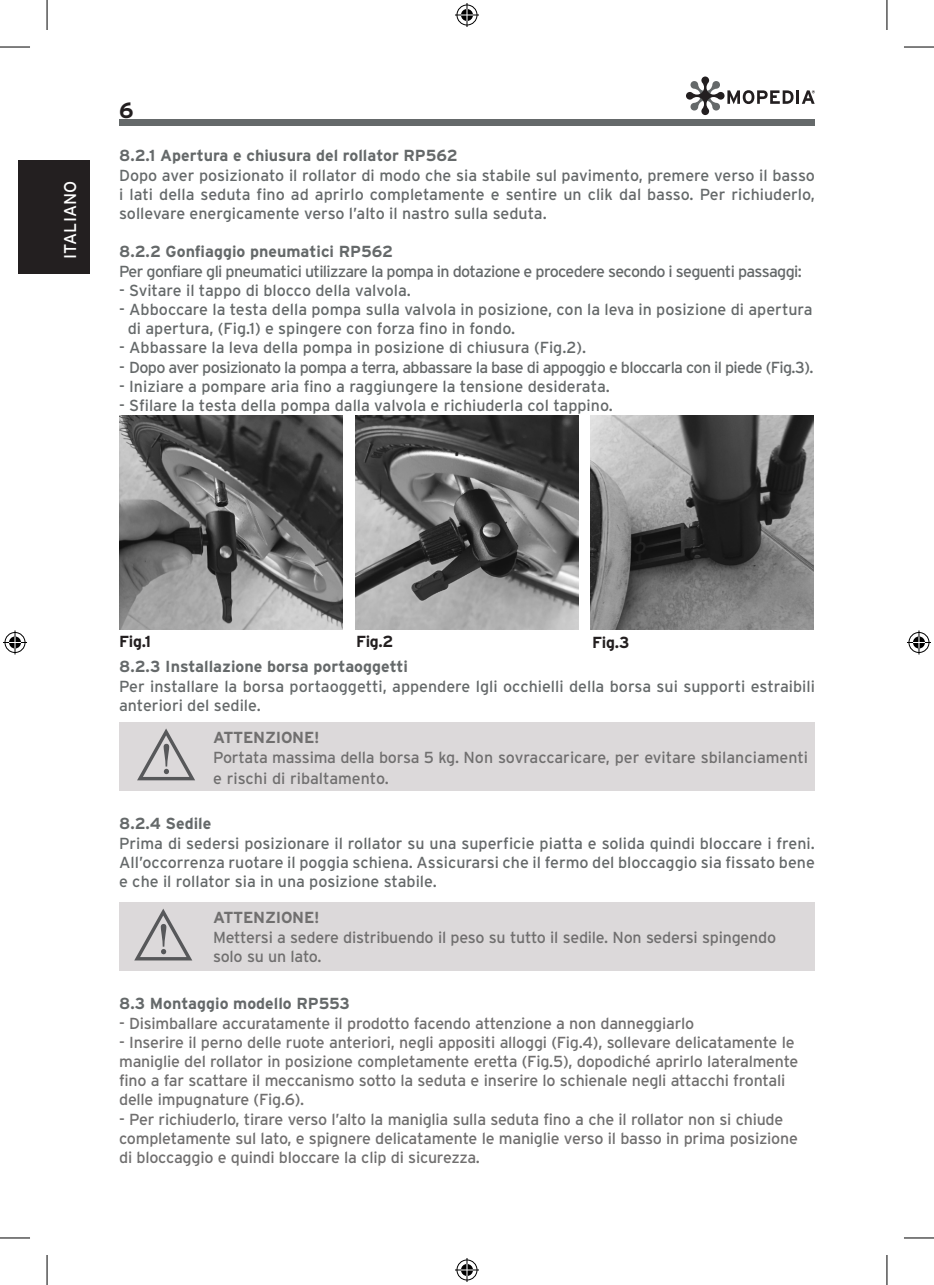
<style>
.page{position:relative;width:934px;height:1285px;background:#fff}
.page>*{position:absolute;margin:0;border:0;box-sizing:border-box;transform-origin:0 0}
.t1{font:700 22px "Interstate";color:#231f20}
.t2{font:17px "Interstate";letter-spacing:.005em;color:#fff}
.t3{font:16px/19.2px "Interstate";color:#65696a;text-align:justify}
.t4{font:16px/19.2px "Interstate";letter-spacing:-.015em;color:#706f6f}
.t5{font:16px "Interstate";letter-spacing:-.04em;color:#65696a}
.t6{font:700 16px "Interstate";color:#65696a}
.t7{font:700 16px "Interstate";letter-spacing:-.015em;color:#706f6f}
.t8{font:700 16px "Interstate";letter-spacing:-.02em;color:#231f20}
</style>
<div class="page">
<div style="left:119px;top:119px;width:695px;height:7px;background:#65696a"></div>
<svg style="left:686px;top:76px;width:128px;height:39px"></svg>
<div style="left:19px;top:160px;width:71px;height:114px;background:#231f20"></div>
<img style="left:119px;top:416px;width:223px;height:213px">
<img style="left:356px;top:416px;width:222px;height:213px">
<img style="left:590px;top:416px;width:223px;height:213px">
<div style="left:119px;top:722px;width:695px;height:69px;background:#dcd9da"></div>
<svg style="left:137px;top:728px;width:58px;height:52px"></svg>
<div style="left:119px;top:902px;width:695px;height:69px;background:#dcd9da"></div>
<svg style="left:134px;top:909px;width:58px;height:51px"></svg>
<hr style="left:0;top:47px;width:30px;height:1px;background:#000">
<hr style="left:903px;top:47px;width:30px;height:1px;background:#000">
<hr style="left:0;top:1237px;width:30px;height:1px;background:#000">
<hr style="left:903px;top:1237px;width:30px;height:1px;background:#000">
<hr style="left:47px;top:0;width:1px;height:30px;background:#000">
<hr style="left:47px;top:1255px;width:1px;height:30px;background:#000">
<hr style="left:886px;top:0;width:1px;height:30px;background:#000">
<hr style="left:886px;top:1255px;width:1px;height:30px;background:#000">
<svg style="left:455px;top:3px;width:24px;height:24px"></svg>
<svg style="left:455px;top:1258px;width:24px;height:24px"></svg>
<svg style="left:3px;top:630px;width:24px;height:24px"></svg>
<svg style="left:907px;top:630px;width:23px;height:24px"></svg>
<p class="t2" style="left:61px;top:259px;width:80px;rotate:-90deg">ITALIANO</p>
<h1 class="t1" style="left:119px;top:98px;width:16px">6</h1>
<p class="t6" style="left:119px;top:147px;width:340px">8.2.1 Apertura e chiusura del rollator RP562</p>
<p class="t3" style="left:119px;top:165px;width:697px">Dopo aver posizionato il rollator di modo che sia stabile sul pavimento, premere verso il basso i lati della seduta fino ad aprirlo completamente e sentire un clik dal basso. Per richiuderlo, sollevare energicamente verso l’alto il nastro sulla seduta.</p>
<p class="t6" style="left:119px;top:243px;width:275px">8.2.2 Gonfiaggio pneumatici RP562</p>
<p class="t5" style="left:119px;top:262px;width:684px">Per gonfiare gli pneumatici utilizzare la pompa in dotazione e procedere secondo i seguenti passaggi:</p>
<p class="t3" style="left:119px;top:280px;width:293px">- Svitare il tappo di blocco della valvola.</p>
<p class="t3" style="left:128px;top:300px;width:686px;text-indent:-9px">- Abboccare la testa della pompa sulla valvola in posizione, con la leva in posizione di apertura di apertura, (Fig.1) e spingere con forza fino in fondo.</p>
<p class="t3" style="left:119px;top:338px;width:468px">- Abbassare la leva della pompa in posizione di chiusura (Fig.2).</p>
<p class="t5" style="left:119px;top:358px;width:695px">- Dopo aver posizionato la pompa a terra, abbassare la base di appoggio e bloccarla con il piede (Fig.3).</p>
<p class="t3" style="left:119px;top:376px;width:492px">- Iniziare a pompare aria fino a raggiungere la tensione desiderata.</p>
<p class="t3" style="left:119px;top:396px;width:495px">- Sfilare la testa della pompa dalla valvola e richiuderla col tappino.</p>
<p class="t8" style="left:119px;top:632px;width:33px">Fig.1</p>
<p class="t8" style="left:356px;top:632px;width:39px">Fig.2</p>
<p class="t8" style="left:592px;top:634px;width:39px">Fig.3</p>
<p class="t6" style="left:119px;top:658px;width:290px">8.2.3 Installazione borsa portaoggetti</p>
<p class="t3" style="left:119px;top:676px;width:697px">Per installare la borsa portaoggetti, appendere lgli occhielli della borsa sui supporti estraibili anteriori del sedile.</p>
<p class="t7" style="left:213px;top:728px;width:108px">ATTENZIONE!</p>
<p class="t4" style="left:213px;top:747px;width:596px;line-height:20.4px">Portata massima della borsa 5 kg. Non sovraccaricare, per evitare sbilanciamenti e rischi di ribaltamento.</p>
<p class="t6" style="left:119px;top:814px;width:94px">8.2.4 Sedile</p>
<p class="t3" style="left:119px;top:833px;width:697px">Prima di sedersi posizionare il rollator su una superficie piatta e solida quindi bloccare i freni.<br>All’occorrenza ruotare il poggia schiena. Assicurarsi che il fermo del bloccaggio sia fissato bene e che il rollator sia in una posizione stabile.</p>
<p class="t7" style="left:213px;top:909px;width:108px">ATTENZIONE!</p>
<p class="t4" style="left:213px;top:927px;width:564px">Mettersi a sedere distribuendo il peso su tutto il sedile. Non sedersi spingendo solo su un lato.</p>
<p class="t6" style="left:119px;top:995px;width:232px">8.3 Montaggio modello RP553</p>
<p class="t4" style="left:119px;top:1013px;width:576px">- Disimballare accuratamente il prodotto facendo attenzione a non danneggiarlo</p>
<p class="t4" style="left:119px;top:1032px;width:680px">- Inserire il perno delle ruote anteriori, negli appositi alloggi (Fig.4), sollevare delicatamente le maniglie del rollator in posizione completamente eretta (Fig.5), dopodiché aprirlo lateralmente fino a far scattare il meccanismo sotto la seduta e inserire lo schienale negli attacchi frontali delle impugnature (Fig.6).</p>
<p class="t4" style="left:119px;top:1109px;width:680px">- Per richiuderlo, tirare verso l’alto la maniglia sulla seduta fino a che il rollator non si chiude completamente sul lato, e spignere delicatamente le maniglie verso il basso in prima posizione di bloccaggio e quindi bloccare la clip di sicurezza.</p>
</div>
